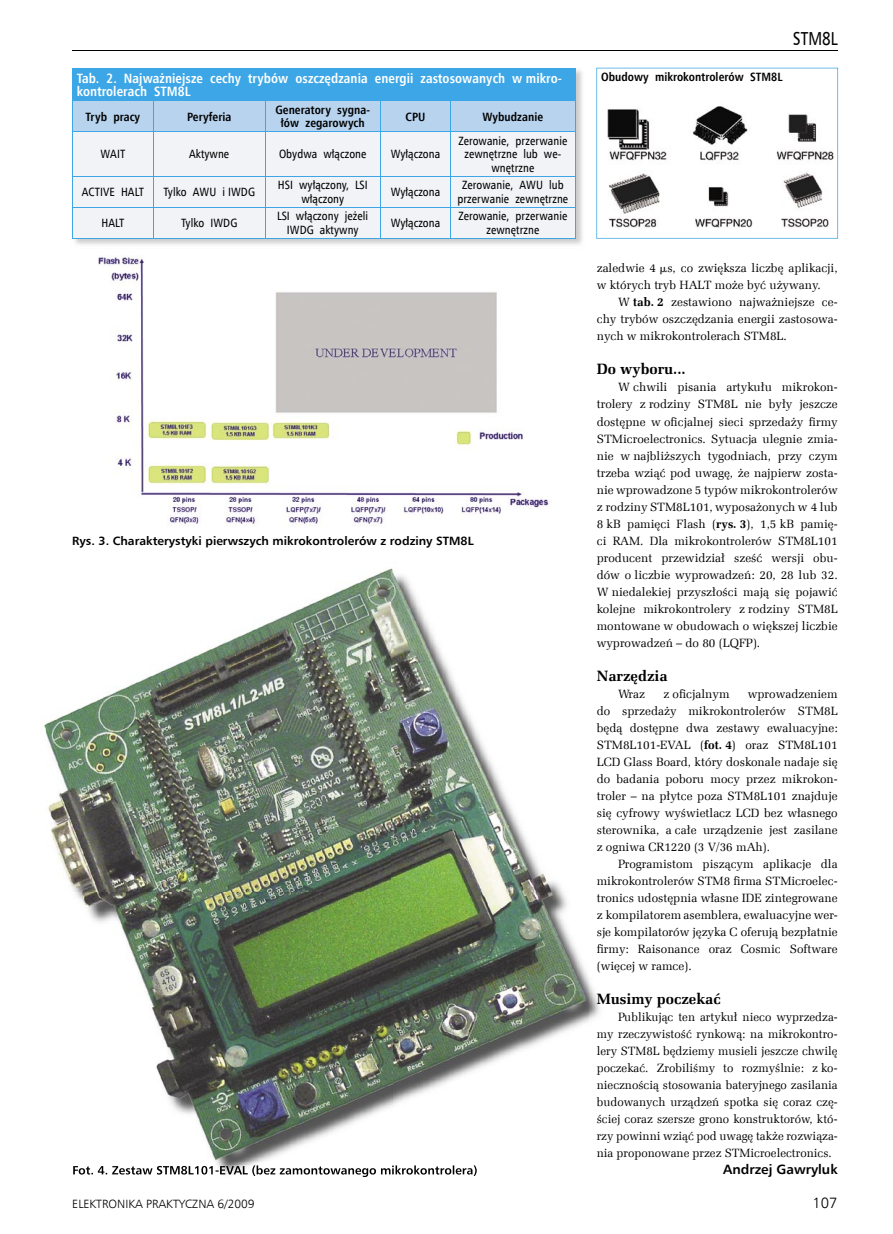
<style>
.page{position:relative;width:893px;height:1234px;background:#fff}
.page>*{position:absolute;margin:0;border:0;box-sizing:border-box;transform-origin:0 0}
.t1{font:18.75px "Humnst 777 EU";color:#000;scale:.8 1}
.t2{font:700 15px "Zapf Ellipt EU";color:#000}
.t3{font:15px "Humnst 777 Lt EU";color:#000}
.t4{font:700 13.5px/13.5px "Humnst 777 Cn EU";letter-spacing:.005em;color:#fff}
.t5{font:700 13.5px "Humnst 777 EU";color:#000}
.t6{font:12px/17px "Zapf Ellipt EU";color:#000;text-align:justify}
.t7{font:12px/13.5px "Humnst 777 Cn EU";letter-spacing:.005em;color:#000;text-align:center}
.t8{font:700 12px/13.5px "Humnst 777 Cn EU";letter-spacing:.005em;color:#000;text-align:center}
.t9{font:700 12px "Humnst 777 EU";color:#000}
.t10{font:12px "Humnst 777 Lt EU";color:#000}
.s1{font-family:"Math With Greek"}
.s2{font-weight:700}
</style>
<div class="page">
<hr style="left:72px;top:51px;width:766px;height:1px;background:#000">
<img style="left:72px;top:68px;width:510px;height:177px">
<div style="left:73px;top:68px;width:502px;height:33px;background:#3ca6e6"></div>
<div style="left:73px;top:101px;width:502px;height:30px;background:#b7d3ee"></div>
<div style="left:73px;top:132px;width:502px;height:105px;background:#f1f3f6"></div>
<hr style="left:72px;top:68px;width:81px;height:1px;background:#3ca6e6">
<hr style="left:72px;top:69px;width:1px;height:31px;background:#3ca6e6">
<hr style="left:575px;top:69px;width:1px;height:31px;background:#3ca6e6">
<hr style="left:72px;top:100px;width:81px;height:1px;background:#3ca6e6">
<hr style="left:72px;top:101px;width:1px;height:30px;background:#3ca6e6">
<hr style="left:153px;top:101px;width:1px;height:30px;background:#3ca6e6">
<hr style="left:265px;top:101px;width:1px;height:30px;background:#3ca6e6">
<hr style="left:380px;top:101px;width:1px;height:30px;background:#3ca6e6">
<hr style="left:450px;top:101px;width:1px;height:30px;background:#3ca6e6">
<hr style="left:575px;top:101px;width:1px;height:30px;background:#3ca6e6">
<hr style="left:72px;top:131px;width:81px;height:1px;background:#3ca6e6">
<hr style="left:72px;top:132px;width:1px;height:44px;background:#3ca6e6">
<hr style="left:153px;top:131px;width:112px;height:1px;background:#3ca6e6">
<hr style="left:153px;top:132px;width:1px;height:44px;background:#3ca6e6">
<hr style="left:265px;top:131px;width:115px;height:1px;background:#3ca6e6">
<hr style="left:265px;top:132px;width:1px;height:44px;background:#3ca6e6">
<hr style="left:380px;top:131px;width:71px;height:1px;background:#3ca6e6">
<hr style="left:380px;top:132px;width:1px;height:44px;background:#3ca6e6">
<hr style="left:451px;top:131px;width:124px;height:1px;background:#3ca6e6">
<hr style="left:450px;top:132px;width:1px;height:44px;background:#3ca6e6">
<hr style="left:575px;top:132px;width:1px;height:44px;background:#3ca6e6">
<hr style="left:72px;top:176px;width:81px;height:1px;background:#3ca6e6">
<hr style="left:72px;top:176px;width:1px;height:31px;background:#3ca6e6">
<hr style="left:153px;top:176px;width:112px;height:1px;background:#3ca6e6">
<hr style="left:153px;top:176px;width:1px;height:31px;background:#3ca6e6">
<hr style="left:265px;top:176px;width:115px;height:1px;background:#3ca6e6">
<hr style="left:265px;top:176px;width:1px;height:31px;background:#3ca6e6">
<hr style="left:380px;top:176px;width:71px;height:1px;background:#3ca6e6">
<hr style="left:380px;top:176px;width:1px;height:31px;background:#3ca6e6">
<hr style="left:451px;top:176px;width:124px;height:1px;background:#3ca6e6">
<hr style="left:450px;top:176px;width:1px;height:31px;background:#3ca6e6">
<hr style="left:575px;top:176px;width:1px;height:31px;background:#3ca6e6">
<hr style="left:72px;top:207px;width:81px;height:1px;background:#3ca6e6">
<hr style="left:72px;top:207px;width:1px;height:30px;background:#3ca6e6">
<hr style="left:153px;top:207px;width:112px;height:1px;background:#3ca6e6">
<hr style="left:153px;top:207px;width:1px;height:30px;background:#3ca6e6">
<hr style="left:265px;top:207px;width:115px;height:1px;background:#3ca6e6">
<hr style="left:265px;top:207px;width:1px;height:30px;background:#3ca6e6">
<hr style="left:380px;top:207px;width:71px;height:1px;background:#3ca6e6">
<hr style="left:380px;top:207px;width:1px;height:30px;background:#3ca6e6">
<hr style="left:451px;top:207px;width:124px;height:1px;background:#3ca6e6">
<hr style="left:450px;top:207px;width:1px;height:30px;background:#3ca6e6">
<hr style="left:575px;top:207px;width:1px;height:30px;background:#3ca6e6">
<hr style="left:72px;top:237px;width:81px;height:1px;background:#3ca6e6">
<hr style="left:153px;top:237px;width:112px;height:1px;background:#3ca6e6">
<hr style="left:265px;top:237px;width:115px;height:1px;background:#3ca6e6">
<hr style="left:380px;top:237px;width:71px;height:1px;background:#3ca6e6">
<hr style="left:451px;top:237px;width:124px;height:1px;background:#3ca6e6">
<img style="left:98px;top:255px;width:452px;height:270px">
<svg style="left:596px;top:68px;width:242px;height:170px"></svg>
<img style="left:589px;top:982px;width:11px;height:38px">
<img style="left:216px;top:1161px;width:152px;height:16px">
<img style="left:73px;top:1164px;width:404px;height:12px">
<img style="left:46px;top:571px;width:543px;height:590px">
<p class="t4" style="left:77px;top:71px;width:486px">Tab. 2. Najważniejsze cechy trybów oszczędzania energii zastosowanych w mikro&shy;kontrolerach STM8L</p>
<p class="t8" style="left:86px;top:110px;width:56px">Tryb pracy</p>
<p class="t8" style="left:187px;top:110px;width:46px">Peryferia</p>
<p class="t8" style="left:275px;top:103px;width:96px">Generatory sygna&shy;łów zegarowych</p>
<p class="t8" style="left:405px;top:110px;width:21px">CPU</p>
<p class="t8" style="left:482px;top:110px;width:62px">Wybudzanie</p>
<p class="t7" style="left:101px;top:147px;width:26px">WAIT</p>
<p class="t7" style="left:189px;top:147px;width:42px">Aktywne</p>
<p class="t7" style="left:279px;top:147px;width:89px">Obydwa włączone</p>
<p class="t7" style="left:391px;top:147px;width:51px">Wyłączona</p>
<p class="t7" style="left:458px;top:134px;width:111px">Zerowanie, przerwanie zewnętrzne lub we&shy;wnętrzne</p>
<p class="t7" style="left:82px;top:185px;width:64px">ACTIVE HALT</p>
<p class="t7" style="left:163px;top:185px;width:93px">Tylko AWU i IWDG</p>
<p class="t7" style="left:278px;top:178px;width:91px">HSI wyłączony, LSI włączony</p>
<p class="t7" style="left:391px;top:185px;width:51px">Wyłączona</p>
<p class="t7" style="left:457px;top:178px;width:112px">Zerowanie, AWU lub przerwanie zewnętrzne</p>
<p class="t7" style="left:101px;top:216px;width:24px">HALT</p>
<p class="t7" style="left:181px;top:216px;width:58px">Tylko IWDG</p>
<p class="t7" style="left:277px;top:209px;width:92px">LSI włączony jeżeli<br>IWDG aktywny</p>
<p class="t7" style="left:391px;top:216px;width:51px">Wyłączona</p>
<p class="t7" style="left:458px;top:209px;width:111px">Zerowanie, przerwanie zewnętrzne</p>
<p class="t9" style="left:72px;top:532px;width:403px">Rys. 3. Charakterystyki pierwszych mikrokontrolerów z rodziny STM8L</p>
<p class="t8" style="left:601px;top:70px;width:183px">Obudowy mikrokontrolerów STM8L</p>
<h1 class="t1" style="left:793px;top:27px;width:57px">STM8L</h1>
<p class="t6" style="left:597px;top:260px;width:242px">zaledwie 4 <span class="s1">m</span>s, co zwiększa liczbę aplikacji, w których tryb HALT może być używany.</p>
<p class="t6" style="left:597px;top:294px;width:242px;text-indent:21px">W <span class="s2">tab. 2</span> zestawiono najważniejsze ce&shy;chy trybów oszczędzania energii zastosowa&shy;nych w mikrokontrolerach STM8L.</p>
<p class="t2" style="left:597px;top:360px;width:90px">Do wyboru...</p>
<p class="t6" style="left:597px;top:379px;width:242px;text-indent:21px">W chwili pisania artykułu mikrokon&shy;trolery z rodziny STM8L nie były jeszcze dostępne w oficjalnej sieci sprzedaży firmy STMicroelectronics. Sytuacja ulegnie zmia&shy;nie w najbliższych tygodniach, przy czym trzeba wziąć pod uwagę, że najpierw zosta&shy;nie wprowadzone 5 typów mikrokontrolerów z rodziny STM8L101, wyposażonych w 4 lub 8 kB pamięci Flash (<span class="s2">rys. 3</span>), 1,5 kB pamię&shy;ci RAM. Dla mikrokontrolerów STM8L101 producent przewidział sześć wersji obu&shy;dów o liczbie wyprowadzeń: 20, 28 lub 32.<br>W niedalekiej przyszłości mają się pojawić kolejne mikrokontrolery z rodziny STM8L montowane w obudowach o większej liczbie wyprowadzeń – do 80 (LQFP).</p>
<p class="t2" style="left:597px;top:666px;width:72px">Narzędzia</p>
<p class="t6" style="left:618px;top:685px;width:29px">Wraz</p>
<p class="t6" style="left:663px;top:685px;width:68px">z oficjalnym</p>
<p class="t6" style="left:597px;top:685px;width:242px;text-indent:151px">wprowadzeniem do sprzedaży mikrokontrolerów STM8L będą dostępne dwa zestawy ewaluacyjne:<br>STM8L101-EVAL (<span class="s2">fot. 4</span>) oraz STM8L101<br>LCD Glass Board, który doskonale nadaje się do badania poboru mocy przez mikrokon&shy;troler – na płytce poza STM8L101 znajduje się cyfrowy wyświetlacz LCD bez własnego sterownika, a całe urządzenie jest zasilane z ogniwa CR1220 (3 V/36 mAh).</p>
<p class="t6" style="left:597px;top:855px;width:242px;text-indent:21px">Programistom piszącym aplikacje dla mikrokontrolerów STM8 firma STMicroelec&shy;tronics udostępnia własne IDE zintegrowane z kompilatorem asemblera, ewaluacyjne wer&shy;sje kompilatorów języka C oferują bezpłatnie firmy: Raisonance oraz Cosmic Software (więcej w ramce).</p>
<p class="t2" style="left:597px;top:989px;width:126px">Musimy poczekać</p>
<p class="t6" style="left:597px;top:1008px;width:242px;text-indent:21px">Publikując ten artykuł nieco wyprzedza&shy;my rzeczywistość rynkową: na mikrokontro&shy;lery STM8L będziemy musieli jeszcze chwilę poczekać. Zrobiliśmy to rozmyślnie: z ko&shy;niecznością stosowania bateryjnego zasilania budowanych urządzeń spotka się coraz czę&shy;ściej coraz szersze grono konstruktorów, któ&shy;rzy powinni wziąć pod uwagę także rozwiąza&shy;nia proponowane przez STMicroelectronics.</p>
<p class="t5" style="left:723px;top:1160px;width:116px">Andrzej Gawryluk</p>
<p class="t10" style="left:72px;top:1196px;width:184px">ELEKTRONIKA PRAKTYCZNA 6/2009</p>
<p class="t3" style="left:812px;top:1193px;width:27px">107</p>
</div>
